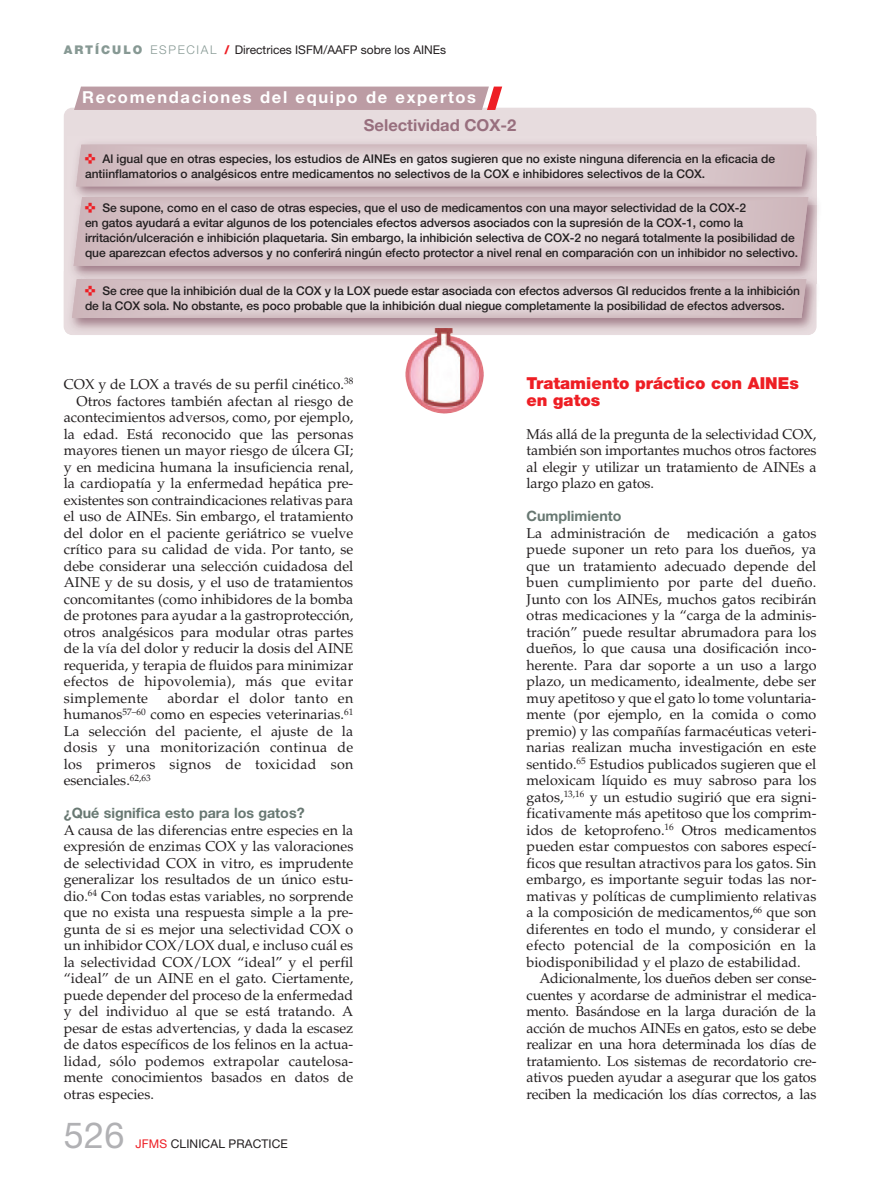
<style>
.page{position:relative;width:893px;height:1191px;background:#fff}
.page>*{position:absolute;margin:0;border:0;box-sizing:border-box;transform-origin:0 0}
.t1{font:36px "Helvetica Neue";color:#b1b1b4}
.t2{font:900 16.5px/16.5px "Helvetica Neue";color:#ee1e24}
.t3{font:700 16.5px "Helvetica Neue";letter-spacing:.1em;color:#fff}
.t4{font:700 16.5px "Helvetica Neue";color:#986f7e}
.t5{font:14.25px/16.5px "Palatino";color:#231f20;text-align:justify}
.t6{font:14.25px "Palatino";letter-spacing:.02em;color:#231f20}
.t7{font:14.25px "Helvetica Neue Bold TT";color:#687872}
.t8{font:500 12px/15px "Helvetica Neue";letter-spacing:-.005em;color:#231f20}
.t9{font:12px "Helvetica Neue";color:#231f20}
.s1{font-weight:900;color:#879994}
.s2{font-weight:300;color:#879994}
.s3{font-weight:900;color:#ee1e24}
.s4{color:#ee1e24}
</style>
<div class="page">
<div style="left:64px;top:108px;width:752px;height:227px;background:#e7dcde;border-radius:9px"></div>
<img style="left:73px;top:137px;width:745px;height:134px">
<svg style="left:76px;top:145px;width:731px;height:41px"></svg>
<svg style="left:74px;top:197px;width:734px;height:69px"></svg>
<img style="left:71px;top:271px;width:746px;height:57px">
<img style="left:64px;top:326px;width:752px;height:9px">
<svg style="left:816px;top:271px;width:1px;height:13px"></svg>
<svg style="left:71px;top:271px;width:735px;height:47px"></svg>
<img style="left:435px;top:328px;width:45px;height:29px">
<div style="left:74px;top:87px;width:428px;height:23px;background:#bc9ca4"></div>
<p class="t9" style="left:64px;top:46px;width:384px"><span class="s1">A RT Í C U L O</span> <span class="s2">ESPECIAL</span> <span class="s3">/</span> Directrices ISFM/AAFP sobre los AINEs</p>
<p class="t3" style="left:82px;top:91px;width:395px">Recomendaciones del equipo de expertos</p>
<p class="t4" style="left:364px;top:119px;width:154px">Selectividad COX-2</p>
<p class="t8" style="left:85px;top:152px;width:691px"><span class="s4">✜</span> Al igual que en otras especies, los estudios de AINEs en gatos sugieren que no existe ninguna diferencia en la eficacia de antiinflamatorios o analgésicos entre medicamentos no selectivos de la COX e inhibidores selectivos de la COX.</p>
<p class="t8" style="left:85px;top:201px;width:715px"><span class="s4">✜</span> Se supone, como en el caso de otras especies, que el uso de medicamentos con una mayor selectividad de la COX-2<br>en gatos ayudará a evitar algunos de los potenciales efectos adversos asociados con la supresión de la COX-1, como la irritación/ulceración e inhibición plaquetaria. Sin embargo, la inhibición selectiva de COX-2 no negará totalmente la posibilidad de que aparezcan efectos adversos y no conferirá ningún efecto protector a nivel renal en comparación con un inhibidor no selectivo.</p>
<p class="t8" style="left:85px;top:284px;width:716px"><span class="s4">✜</span> Se cree que la inhibición dual de la COX y la LOX puede estar asociada con efectos adversos GI reducidos frente a la inhibición de la COX sola. No obstante, es poco probable que la inhibición dual niegue completamente la posibilidad de efectos adversos.</p>
<p class="t5" style="left:64px;top:378px;width:291px">COX y de LOX a través de su perfil cinético.<sup>38</sup></p>
<p class="t5" style="left:77px;top:394px;width:278px">Otros factores también afectan al riesgo de</p>
<p class="t5" style="left:64px;top:411px;width:291px">acontecimientos adversos, como, por ejemplo,</p>
<p class="t5" style="left:64px;top:427px;width:291px">la edad. Está reconocido que las personas</p>
<p class="t5" style="left:64px;top:444px;width:291px">mayores tienen un mayor riesgo de úlcera GI;</p>
<p class="t5" style="left:64px;top:460px;width:291px">y en medicina humana la insuficiencia renal,</p>
<p class="t5" style="left:64px;top:477px;width:291px">la cardiopatía y la enfermedad hepática pre -</p>
<p class="t5" style="left:64px;top:493px;width:291px">existentes son contraindicaciones relativas para</p>
<p class="t5" style="left:64px;top:510px;width:291px">el uso de AINEs. Sin embargo, el tratamiento</p>
<p class="t5" style="left:64px;top:526px;width:291px">del dolor en el paciente geriátrico se vuelve</p>
<p class="t5" style="left:64px;top:543px;width:291px">crítico para su calidad de vida. Por tanto, se</p>
<p class="t5" style="left:64px;top:559px;width:291px">debe considerar una selección cuidadosa del</p>
<p class="t5" style="left:64px;top:576px;width:291px">AINE y de su dosis, y el uso de tratamientos</p>
<p class="t5" style="left:64px;top:592px;width:291px">concomitantes (como inhibidores de la bomba</p>
<p class="t5" style="left:64px;top:609px;width:291px">de protones para ayudar a la gastroprotección,</p>
<p class="t5" style="left:64px;top:625px;width:291px">otros analgésicos para modular otras partes</p>
<p class="t5" style="left:64px;top:642px;width:291px">de la vía del dolor y reducir la dosis del AINE</p>
<p class="t5" style="left:64px;top:658px;width:291px">requerida, y terapia de fluidos para minimizar</p>
<p class="t6" style="left:64px;top:676px;width:291px">efectos de hipovolemia), más que evitar</p>
<p class="t6" style="left:64px;top:692px;width:86px">simplemente</p>
<p class="t5" style="left:64px;top:691px;width:291px;text-indent:104px">abordar el dolor tanto en humanos<sup>57–60</sup> como en especies veterinarias.<sup>61<br></sup>La selección del paciente, el ajuste de la dosis y una monitorización continua de los primeros signos de toxicidad son esenciales.<sup>62,63</sup></p>
<p class="t7" style="left:64px;top:808px;width:242px">¿Qué significa esto para los gatos?</p>
<p class="t5" style="left:64px;top:823px;width:291px">A causa de las diferencias entre especies en la expresión de enzimas COX y las valoraciones de selectividad COX in vitro, es imprudente generalizar los resultados de un único estu&shy;dio.<sup>64</sup> Con todas estas variables, no sorprende que no exista una respuesta simple a la pre&shy;gunta de si es mejor una selectividad COX o un inhibidor COX/LOX dual, e incluso cuál es la selectividad COX/LOX “ideal” y el perfil “ideal” de un AINE en el gato. Ciertamente, puede depender del proceso de la enfermedad y del individuo al que se está tratando. A pesar de estas advertencias, y dada la escasez de datos específicos de los felinos en la actua - lidad, sólo podemos extrapolar cautelosa&shy;mente conocimientos basados en datos de otras especies.</p>
<h1 class="t1" style="left:64px;top:1122px;width:62px">526</h1>
<p class="t9" style="left:135px;top:1139px;width:154px"><span class="s4">JFMS</span> CLINICAL PRACTICE</p>
<p class="t2" style="left:527px;top:376px;width:274px">Tratamiento práctico con AINEs en gatos</p>
<p class="t5" style="left:527px;top:427px;width:291px">Más allá de la pregunta de la selectividad COX, también son importantes muchos otros factores al elegir y utilizar un tratamiento de AINEs a largo plazo en gatos.</p>
<p class="t7" style="left:527px;top:511px;width:96px">Cumplimiento</p>
<p class="t5" style="left:527px;top:526px;width:291px">La administración de medicación a gatos puede suponer un reto para los dueños, ya que un tratamiento adecuado depende del buen cumplimiento por parte del dueño.<br>Junto con los AINEs, muchos gatos recibirán otras medicaciones y la “carga de la adminis&shy;tración” puede resultar abrumadora para los dueños, lo que causa una dosificación inco&shy;herente. Para dar soporte a un uso a largo plazo, un medicamento, idealmente, debe ser muy apetitoso y que el gato lo tome voluntaria&shy;mente (por ejemplo, en la comida o como premio) y las compañías farmacéuticas veteri&shy;narias realizan mucha investigación en este sentido.<sup>65</sup> Estudios publicados sugieren que el meloxicam líquido es muy sabroso para los gatos,<sup>13,16</sup> y un estudio sugirió que era signi&shy;ficativamente más apetitoso que los comprim&shy;idos de ketoprofeno.<sup>16</sup> Otros medicamentos pueden estar compuestos con sabores especí&shy;ficos que resultan atractivos para los gatos. Sin embargo, es importante seguir todas las nor&shy;mativas y políticas de cumplimiento relativas a la composición de medicamentos,<sup>66</sup> que son diferentes en todo el mundo, y considerar el efecto potencial de la composición en la biodisponibilidad y el plazo de estabilidad.</p>
<p class="t5" style="left:527px;top:972px;width:291px;text-indent:13px">Adicionalmente, los dueños deben ser conse&shy;cuentes y acordarse de administrar el medica&shy;mento. Basándose en la larga duración de la acción de muchos AINEs en gatos, esto se debe realizar en una hora determinada los días de tratamiento. Los sistemas de recordatorio cre&shy;ativos pueden ayudar a asegurar que los gatos reciben la medicación los días correctos, a las</p>
</div>
